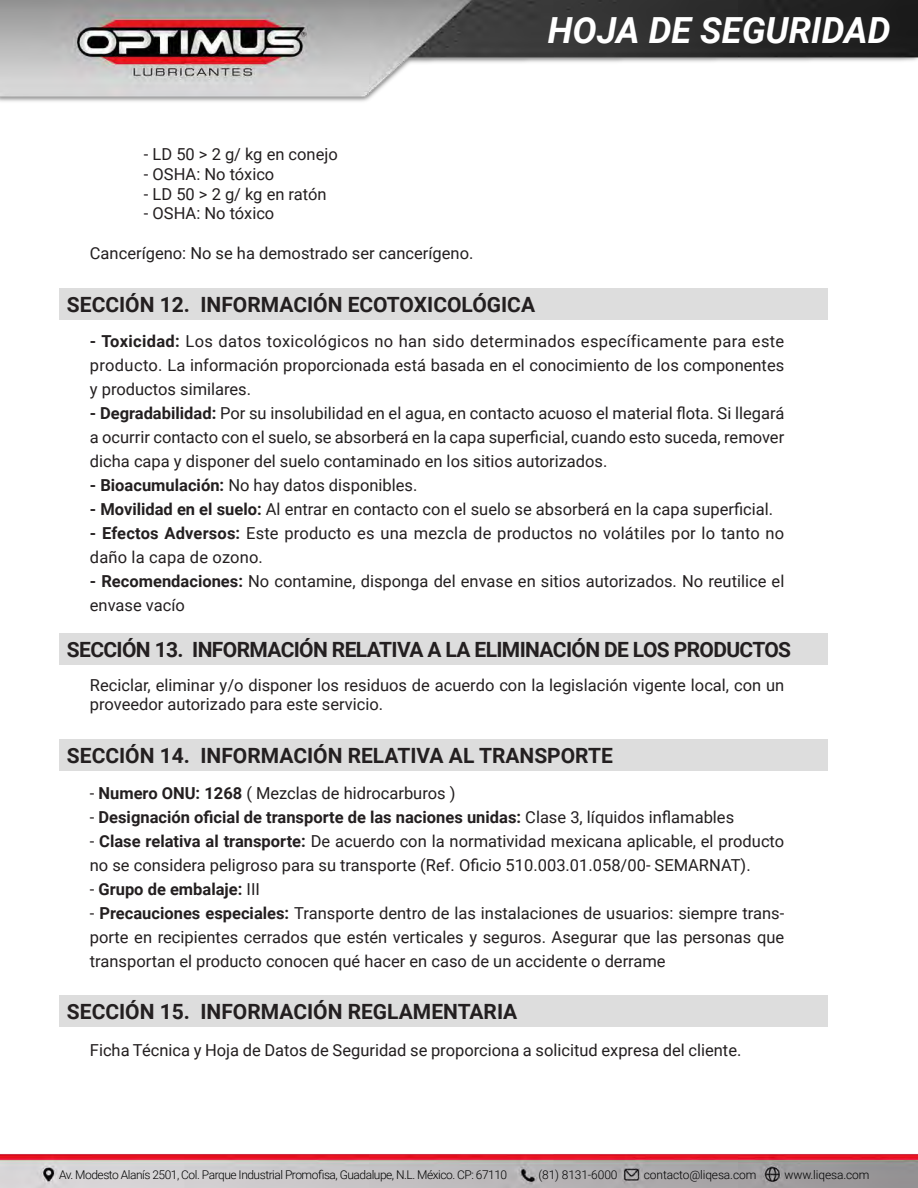
<style>
.page{position:relative;width:918px;height:1188px;background:#fff}
.page>*{position:absolute;margin:0;border:0;box-sizing:border-box;transform-origin:0 0}
.t1{font:italic 700 36px "Roboto";color:#fff}
.t2{font:700 21px "Roboto";color:#231f20}
.t3{font:700 21px "Roboto";letter-spacing:-.03em;color:#231f20}
.t4{font:16.5px/24px "Roboto";color:#231f20}
.t5{font:700 16.5px "Roboto";color:#231f20}
.t6{font:300 12px "Roboto";letter-spacing:-.04em;color:#000}
.t7{font:300 12px "Roboto";letter-spacing:-.01em;color:#000001}
.s1{font-weight:700}
.s2{font-weight:400}
</style>
<div class="page">
<img style="left:0;top:0;width:918px;height:1188px">
<div style="left:59px;top:288px;width:769px;height:32px;background:#ddd"></div>
<div style="left:59px;top:633px;width:769px;height:32px;background:#ddd"></div>
<div style="left:59px;top:739px;width:769px;height:32px;background:#ddd"></div>
<div style="left:59px;top:995px;width:769px;height:32px;background:#ddd"></div>
<h1 class="t1" style="left:548px;top:5px;width:345px">HOJA DE SEGURIDAD</h1>
<p class="t4" style="left:144px;top:142px;width:195px">- LD 50 &gt; 2 g/ kg en conejo</p>
<p class="t4" style="left:144px;top:161px;width:132px">- OSHA: No tóxico</p>
<p class="t4" style="left:144px;top:181px;width:184px">- LD 50 &gt; 2 g/ kg en ratón</p>
<p class="t4" style="left:144px;top:201px;width:132px">- OSHA: No tóxico</p>
<p class="t4" style="left:90px;top:241px;width:385px">Cancerígeno: No se ha demostrado ser cancerígeno.</p>
<p class="t2" style="left:67px;top:290px;width:470px">SECCIÓN 12. INFORMACIÓN ECOTOXICOLÓGICA</p>
<p class="t4" style="left:90px;top:329px;width:696px;text-align:justify"><span class="s1">- Toxicidad:</span> Los datos toxicológicos no han sido determinados específicamente para este producto. La información proporcionada está basada en el conocimiento de los componentes y productos similares.</p>
<p class="t4" style="left:90px;top:401px;width:696px;text-align:justify"><span class="s1">- Degradabilidad:</span> Por su insolubilidad en el agua, en contacto acuoso el material flota. Si llegará a ocurrir contacto con el suelo, se absorberá en la capa superficial, cuando esto suceda, remover dicha capa y disponer del suelo contaminado en los sitios autorizados.</p>
<p class="t4" style="left:90px;top:473px;width:329px"><span class="s1">- Bioacumulación:</span> No hay datos disponibles.</p>
<p class="t4" style="left:90px;top:497px;width:685px"><span class="s1">- Movilidad en el suelo:</span> Al entrar en contacto con el suelo se absorberá en la capa superficial.</p>
<p class="t4" style="left:90px;top:521px;width:696px"><span class="s1">- Efectos Adversos:</span> Este producto es una mezcla de productos no volátiles por lo tanto no daño la capa de ozono.</p>
<p class="t4" style="left:90px;top:569px;width:696px"><span class="s1">- Recomendaciones:</span> No contamine, disponga del envase en sitios autorizados. No reutilice el envase vacío</p>
<p class="t3" style="left:67px;top:635px;width:726px">SECCIÓN 13. INFORMACIÓN RELATIVA A LA ELIMINACIÓN DE LOS PRODUCTOS</p>
<p class="t4" style="left:90px;top:674px;width:696px;line-height:19.8px">Reciclar, eliminar y/o disponer los residuos de acuerdo con la legislación vigente local, con un proveedor autorizado para este servicio.</p>
<p class="t2" style="left:67px;top:741px;width:548px">SECCIÓN 14. INFORMACIÓN RELATIVA AL TRANSPORTE</p>
<p class="t4" style="left:90px;top:780px;width:367px">- <span class="s1">Numero ONU: 1268</span> ( Mezclas de hidrocarburos )</p>
<p class="t5" style="left:90px;top:806px;width:646px"><span class="s2">-</span> Designación oficial de transporte de las naciones unidas: <span class="s2">Clase 3, líquidos inflamables</span></p>
<p class="t4" style="left:90px;top:828px;width:696px">- <span class="s1">Clase relativa al transporte:</span> De acuerdo con la normatividad mexicana aplicable, el producto no se considera peligroso para su transporte (Ref. Oficio 510.003.01.058/00- SEMARNAT).</p>
<p class="t5" style="left:90px;top:878px;width:172px"><span class="s2">-</span> Grupo de embalaje: <span class="s2">III</span></p>
<p class="t4" style="left:90px;top:901px;width:696px;text-align:justify">- <span class="s1">Precauciones especiales:</span> Transporte dentro de las instalaciones de usuarios: siempre trans&shy;porte en recipientes cerrados que estén verticales y seguros. Asegurar que las personas que transportan el producto conocen qué hacer en caso de un accidente o derrame</p>
<p class="t2" style="left:67px;top:997px;width:452px">SECCIÓN 15. INFORMACIÓN REGLAMENTARIA</p>
<p class="t4" style="left:90px;top:1037px;width:653px">Ficha Técnica y Hoja de Datos de Seguridad se proporciona a solicitud expresa del cliente.</p>
<p class="t6" style="left:59px;top:1167px;width:450px">Av. Modesto Alanís 2501, Col. Parque Industrial Promofisa, Guadalupe, N.L. México. CP: 67110</p>
<p class="t7" style="left:539px;top:1167px;width:81px">(81) 8131-6000</p>
<p class="t7" style="left:644px;top:1167px;width:114px">contacto@liqesa.com</p>
<p class="t7" style="left:784px;top:1167px;width:86px">www.liqesa.com</p>
</div>
